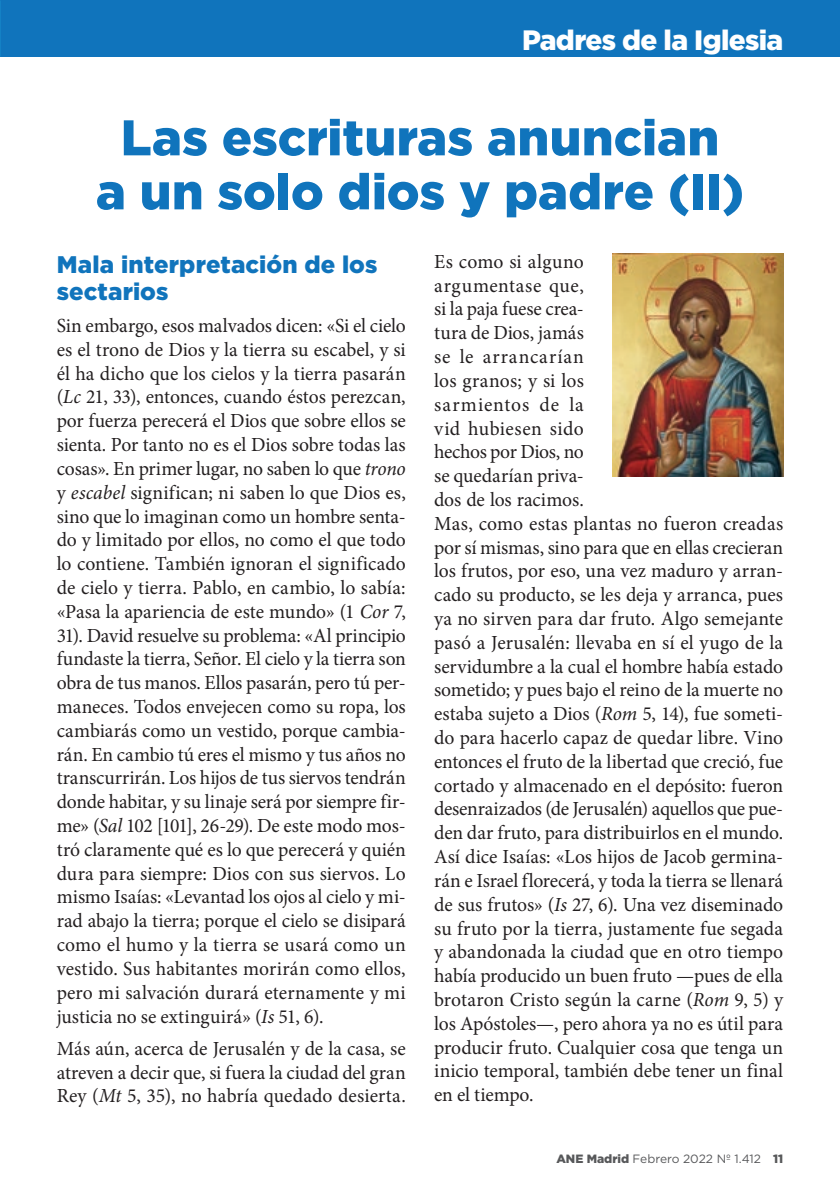
<style>
.page{position:relative;width:840px;height:1191px;background:#fff}
.page>*{position:absolute;margin:0;border:0;box-sizing:border-box;transform-origin:0 0}
.Titular{font:900 50px/54px "Gotham HTF";letter-spacing:.005em;color:#1074bc;text-align:center}
.t1{font:900 28px "Gotham HTF";letter-spacing:-.025em;color:#fff}
.Ladillo_1{font:900 24px/26.2px "Gotham HTF";letter-spacing:.005em;color:#1074bc}
.Texto{font:20px/23.8px "Minion Pro";letter-spacing:-.01em;color:#231f20;text-align:justify}
.t2{font:12px "Gotham HTF";color:#57585a}
.s1{font-style:italic}
.s2{font-weight:900}
</style>
<div class="page">
<div style="left:0;top:0;width:839px;height:57px;background:#1074bc"></div>
<img style="left:612px;top:254px;width:170px;height:223px">
<p class="t1" style="left:522px;top:24px;width:262px">Padres de la Iglesia</p>
<p class="Titular" style="left:96px;top:109px;width:649px">Las escrituras anuncian<br>a un solo dios y padre (II)</p>
<p class="Ladillo_1" style="left:57px;top:251px;width:322px">Mala interpretación de los sectarios</p>
<p class="Texto" style="left:57px;top:314px;width:350px">Sin embargo, esos malvados dicen: «Si el cielo es el trono de Dios y la tierra su escabel, y si él ha dicho que los cielos y la tierra pasarán (<span class="s1">Lc</span> 21, 33), entonces, cuando éstos perezcan, por fuerza perecerá el Dios que sobre ellos se sienta. Por tanto no es el Dios sobre todas las cosas». En primer lugar, no saben lo que <span class="s1">trono </span>y <span class="s1">escabel</span> significan; ni saben lo que Dios es, sino que lo imaginan como un hombre senta&shy;do y limitado por ellos, no como el que todo lo contiene. También ignoran el significado de cielo y tierra. Pablo, en cambio, lo sabía: «Pasa la apariencia de este mundo» (1 <span class="s1">Cor</span> 7, 31). David resuelve su problema: «Al principio fundaste la tierra, Señor. El cielo y la tierra son obra de tus manos. Ellos pasarán, pero tú per&shy;maneces. Todos envejecen como su ropa, los cambiarás como un vestido, porque cambia&shy;rán. En cambio tú eres el mismo y tus años no transcurrirán. Los hijos de tus siervos tendrán donde habitar, y su linaje será por siempre fir&shy;me» (<span class="s1">Sal</span> 102 [101], 26-29). De este modo mos&shy;tró claramente qué es lo que perecerá y quién dura para siempre: Dios con sus siervos. Lo mismo Isaías: «Levantad los ojos al cielo y mi&shy;rad abajo la tierra; porque el cielo se disipará como el humo y la tierra se usará como un vestido. Sus habitantes morirán como ellos, pero mi salvación durará eternamente y mi justicia no se extinguirá» (<span class="s1">Is</span> 51, 6).</p>
<p class="Texto" style="left:57px;top:1036px;width:350px">Más aún, acerca de Jerusalén y de la casa, se atreven a decir que, si fuera la ciudad del gran Rey (<span class="s1">Mt</span> 5, 35), no habría quedado desierta.</p>
<p class="Texto" style="left:434px;top:250px;width:351px;text-align:left">Es como si alguno<br>argumentase que,<br>si la paja fuese crea-<br>tura de Dios, jamás<br>se le arrancarían<br>los granos; y si los<br>sarmientos de la<br>vid hubiesen sido<br>hechos por Dios, no<br>se quedarían priva-<br>dos de los racimos.<br>Mas, como estas plantas no fueron creadas por sí mismas, sino para que en ellas crecieran los frutos, por eso, una vez maduro y arran&shy;cado su producto, se les deja y arranca, pues ya no sirven para dar fruto. Algo semejante pasó a Jerusalén: llevaba en sí el yugo de la servidumbre a la cual el hombre había estado sometido; y pues bajo el reino de la muerte no estaba sujeto a Dios (<span class="s1">Rom</span> 5, 14), fue someti&shy;do para hacerlo capaz de quedar libre. Vino entonces el fruto de la libertad que creció, fue cortado y almacenado en el depósito: fueron desenraizados (de Jerusalén) aquellos que pue&shy;den dar fruto, para distribuirlos en el mundo.<br>Así dice Isaías: «Los hijos de Jacob germina&shy;rán e Israel florecerá, y toda la tierra se llenará de sus frutos» (<span class="s1">Is</span> 27, 6). Una vez diseminado su fruto por la tierra, justamente fue segada y abandonada la ciudad que en otro tiempo había producido un buen fruto —pues de ella brotaron Cristo según la carne (<span class="s1">Rom</span> 9, 5) y los Apóstoles—, pero ahora ya no es útil para producir fruto. Cualquier cosa que tenga un inicio temporal, también debe tener un final en el tiempo.</p>
<p class="t2" style="left:556px;top:1151px;width:228px"><span class="s2">ANE Madrid</span> Febrero 2022 Nº 1.412 <span class="s2">11</span></p>
</div>
